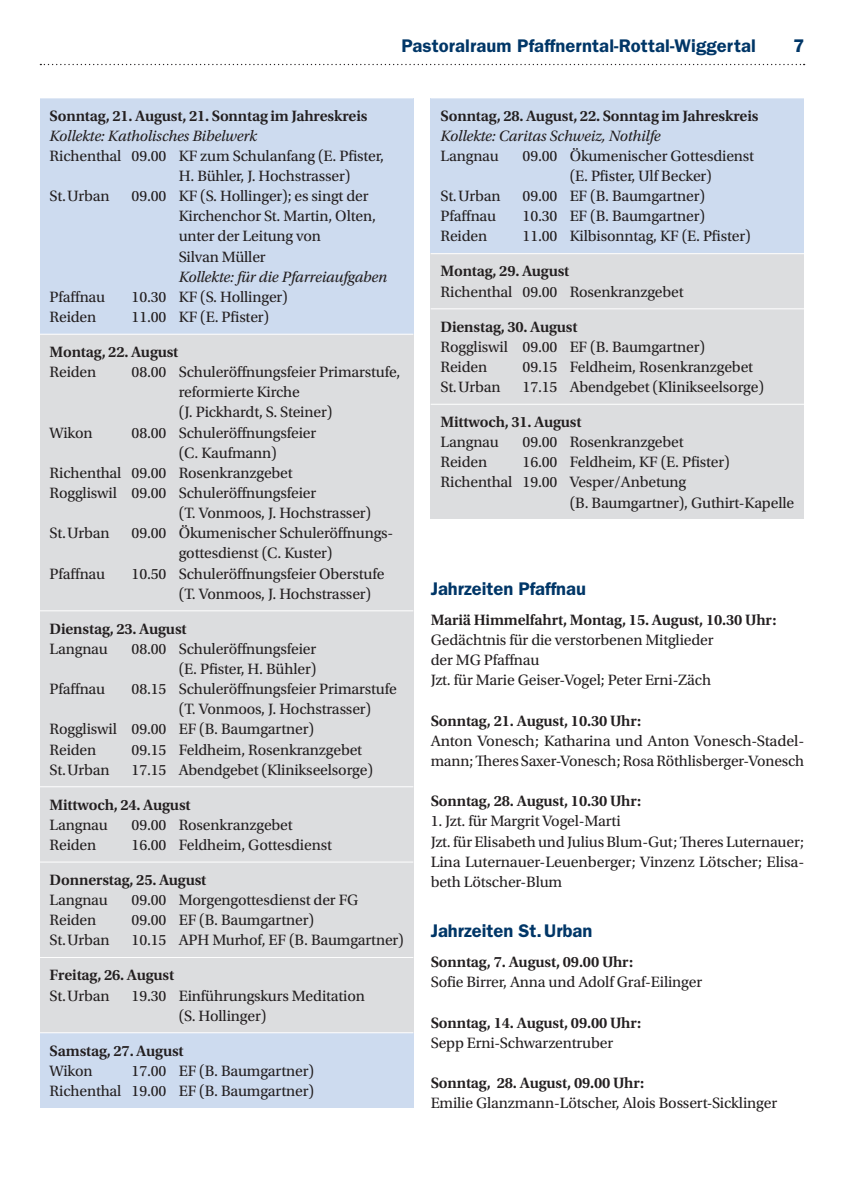
<style>
.page{position:relative;width:844px;height:1191px;background:#fff}
.page>*{position:absolute;margin:0;border:0;box-sizing:border-box;transform-origin:0 0}
.t1{font:600 18.38px "ITC Franklin Gothic Std";letter-spacing:.005em;color:#003667}
.t2{font:15.75px/20.1px "Utopia Std";letter-spacing:-.01em;color:#231f20}
.t3{font:600 15.75px "Utopia Std";letter-spacing:-.01em;color:#231f20}
.t4{font:italic 15.75px "Utopia Std";letter-spacing:-.01em;color:#231f20}
</style>
<div class="page">
<svg style="left:40px;top:64px;width:764px;height:1px"></svg>
<div style="left:40px;top:99px;width:373px;height:999px;background:#dcdddf"></div>
<div style="left:430px;top:99px;width:374px;height:419px;background:#dcdddf"></div>
<div style="left:40px;top:98px;width:373px;height:34px;background:#cddbef"></div>
<div style="left:40px;top:122px;width:373px;height:30px;background:#cddbef"></div>
<div style="left:40px;top:142px;width:373px;height:51px;background:#cddbef"></div>
<div style="left:40px;top:182px;width:373px;height:91px;background:#cddbef"></div>
<div style="left:40px;top:263px;width:373px;height:30px;background:#cddbef"></div>
<div style="left:40px;top:283px;width:373px;height:30px;background:#cddbef"></div>
<div style="left:40px;top:303px;width:373px;height:31px;background:#cddbef"></div>
<hr style="left:40px;top:334px;width:373px;height:1px;background:#fff">
<hr style="left:40px;top:610px;width:373px;height:1px;background:#fff">
<hr style="left:40px;top:786px;width:373px;height:1px;background:#fff">
<hr style="left:40px;top:861px;width:373px;height:1px;background:#fff">
<hr style="left:40px;top:957px;width:373px;height:1px;background:#fff">
<div style="left:40px;top:1033px;width:373px;height:34px;background:#cddbef"></div>
<hr style="left:40px;top:1032px;width:373px;height:1px;background:#fff">
<div style="left:40px;top:1056px;width:373px;height:31px;background:#cddbef"></div>
<div style="left:40px;top:1076px;width:373px;height:31px;background:#cddbef"></div>
<div style="left:430px;top:98px;width:374px;height:34px;background:#cddbef"></div>
<div style="left:430px;top:122px;width:374px;height:30px;background:#cddbef"></div>
<div style="left:430px;top:142px;width:374px;height:31px;background:#cddbef"></div>
<div style="left:430px;top:162px;width:374px;height:31px;background:#cddbef"></div>
<div style="left:430px;top:182px;width:374px;height:31px;background:#cddbef"></div>
<div style="left:430px;top:202px;width:374px;height:31px;background:#cddbef"></div>
<div style="left:430px;top:222px;width:374px;height:31px;background:#cddbef"></div>
<hr style="left:430px;top:253px;width:374px;height:1px;background:#fff">
<hr style="left:430px;top:308px;width:374px;height:1px;background:#fff">
<hr style="left:430px;top:404px;width:374px;height:1px;background:#fff">
<p class="t1" style="left:401px;top:35px;width:356px">Pastoralraum Pfaffnerntal-Rottal-Wiggertal</p>
<p class="t1" style="left:793px;top:35px;width:13px">7</p>
<p class="t3" style="left:50px;top:107px;width:319px">Sonntag, 21. August, 21. Sonntag im Jahreskreis</p>
<p class="t4" style="left:50px;top:127px;width:209px">Kollekte: Katholisches Bibelwerk</p>
<p class="t2" style="left:50px;top:146px;width:336px">Richenthal 09.00 KF zum Schulanfang (E. Pfister,</p>
<p class="t2" style="left:179px;top:166px;width:173px">H. Bühler, J. Hochstrasser)</p>
<p class="t2" style="left:50px;top:186px;width:61px">St.Urban</p>
<p class="t2" style="left:179px;top:186px;width:199px;text-indent:-47px">09.00 KF (S. Hollinger); es singt der<br>Kirchenchor St. Martin, Olten, unter der Leitung von<br>Silvan Müller</p>
<p class="t4" style="left:179px;top:268px;width:210px">Kollekte: für die Pfarreiaufgaben</p>
<p class="t2" style="left:50px;top:287px;width:57px">Pfaffnau</p>
<p class="t2" style="left:132px;top:287px;width:158px">10.30 KF (S. Hollinger)</p>
<p class="t2" style="left:50px;top:307px;width:48px">Reiden</p>
<p class="t2" style="left:132px;top:307px;width:139px">11.00 KF (E. Pfister)</p>
<p class="t3" style="left:50px;top:343px;width:130px">Montag, 22. August</p>
<p class="t2" style="left:50px;top:362px;width:48px">Reiden</p>
<p class="t2" style="left:179px;top:362px;width:223px;text-indent:-47px">08.00 Schuleröffnungsfeier Primarstufe, reformierte Kirche<br>(J. Pickhardt, S. Steiner)</p>
<p class="t2" style="left:50px;top:423px;width:45px">Wikon</p>
<p class="t2" style="left:132px;top:423px;width:186px">08.00 Schuleröffnungsfeier</p>
<p class="t2" style="left:179px;top:443px;width:100px">(C. Kaufmann)</p>
<p class="t2" style="left:50px;top:463px;width:244px">Richenthal 09.00 Rosenkranzgebet</p>
<p class="t2" style="left:50px;top:483px;width:268px">Roggliswil 09.00 Schuleröffnungsfeier</p>
<p class="t2" style="left:179px;top:503px;width:194px">(T. Vonmoos, J. Hochstrasser)</p>
<p class="t2" style="left:50px;top:523px;width:61px">St.Urban</p>
<p class="t2" style="left:179px;top:523px;width:216px;text-indent:-47px">09.00 Ökumenischer Schuleröffnungs&shy;gottesdienst (C. Kuster)</p>
<p class="t2" style="left:50px;top:563px;width:57px">Pfaffnau</p>
<p class="t2" style="left:179px;top:563px;width:207px;text-indent:-47px">10.50 Schuleröffnungsfeier Oberstufe (T. Vonmoos, J. Hochstrasser)</p>
<p class="t3" style="left:50px;top:619px;width:138px">Dienstag, 23. August</p>
<p class="t2" style="left:50px;top:639px;width:60px">Langnau</p>
<p class="t2" style="left:132px;top:639px;width:186px;text-align:right">08.00 Schuleröffnungsfeier (E. Pfister, H. Bühler)</p>
<p class="t2" style="left:50px;top:679px;width:57px">Pfaffnau</p>
<p class="t2" style="left:132px;top:679px;width:266px">08.15 Schuleröffnungsfeier Primarstufe</p>
<p class="t2" style="left:179px;top:699px;width:194px">(T. Vonmoos, J. Hochstrasser)</p>
<p class="t2" style="left:50px;top:719px;width:266px">Roggliswil 09.00 EF (B. Baumgartner)</p>
<p class="t2" style="left:50px;top:739px;width:48px">Reiden</p>
<p class="t2" style="left:132px;top:739px;width:232px">09.15 Feldheim, Rosenkranzgebet</p>
<p class="t2" style="left:50px;top:759px;width:61px">St.Urban</p>
<p class="t2" style="left:132px;top:759px;width:243px">17.15 Abendgebet (Klinikseelsorge)</p>
<p class="t3" style="left:50px;top:795px;width:142px">Mittwoch, 24. August</p>
<p class="t2" style="left:50px;top:815px;width:60px">Langnau</p>
<p class="t2" style="left:132px;top:815px;width:162px">09.00 Rosenkranzgebet</p>
<p class="t2" style="left:50px;top:835px;width:48px">Reiden</p>
<p class="t2" style="left:132px;top:835px;width:202px">16.00 Feldheim, Gottesdienst</p>
<p class="t3" style="left:50px;top:871px;width:158px">Donnerstag, 25. August</p>
<p class="t2" style="left:50px;top:890px;width:60px">Langnau</p>
<p class="t2" style="left:132px;top:890px;width:228px">09.00 Morgengottesdienst der FG</p>
<p class="t2" style="left:50px;top:910px;width:48px">Reiden</p>
<p class="t2" style="left:132px;top:910px;width:184px">09.00 EF (B. Baumgartner)</p>
<p class="t2" style="left:50px;top:930px;width:61px">St.Urban</p>
<p class="t2" style="left:132px;top:930px;width:274px">10.15 APH Murhof, EF (B. Baumgartner)</p>
<p class="t3" style="left:50px;top:966px;width:126px">Freitag, 26. August</p>
<p class="t2" style="left:50px;top:985px;width:61px">St.Urban</p>
<p class="t2" style="left:179px;top:985px;width:188px;text-indent:-47px">19.30 Einführungskurs Meditation (S. Hollinger)</p>
<p class="t3" style="left:50px;top:1041px;width:135px">Samstag, 27. August</p>
<p class="t2" style="left:50px;top:1061px;width:45px">Wikon</p>
<p class="t2" style="left:50px;top:1061px;width:266px;text-align:right">17.00 EF (B. Baumgartner)<br>Richenthal 19.00 EF (B. Baumgartner)</p>
<p class="t3" style="left:440px;top:107px;width:319px">Sonntag, 28. August, 22. Sonntag im Jahreskreis</p>
<p class="t4" style="left:440px;top:127px;width:221px">Kollekte: Caritas Schweiz, Nothilfe</p>
<p class="t2" style="left:440px;top:146px;width:60px">Langnau</p>
<p class="t2" style="left:522px;top:146px;width:233px;text-align:center">09.00 Ökumenischer Gottesdienst (E. Pfister, Ulf Becker)</p>
<p class="t2" style="left:440px;top:186px;width:61px">St.Urban</p>
<p class="t2" style="left:522px;top:186px;width:184px">09.00 EF (B. Baumgartner)</p>
<p class="t2" style="left:440px;top:206px;width:57px">Pfaffnau</p>
<p class="t2" style="left:522px;top:206px;width:184px">10.30 EF (B. Baumgartner)</p>
<p class="t2" style="left:440px;top:226px;width:48px">Reiden</p>
<p class="t2" style="left:522px;top:226px;width:229px">11.00 Kilbisonntag, KF (E. Pfister)</p>
<p class="t3" style="left:440px;top:262px;width:130px">Montag, 29. August</p>
<p class="t2" style="left:440px;top:282px;width:244px">Richenthal 09.00 Rosenkranzgebet</p>
<p class="t3" style="left:440px;top:318px;width:138px">Dienstag, 30. August</p>
<p class="t2" style="left:440px;top:337px;width:266px">Roggliswil 09.00 EF (B. Baumgartner)<br>Reiden</p>
<p class="t2" style="left:522px;top:357px;width:232px">09.15 Feldheim, Rosenkranzgebet</p>
<p class="t2" style="left:440px;top:377px;width:61px">St.Urban</p>
<p class="t2" style="left:522px;top:377px;width:243px">17.15 Abendgebet (Klinikseelsorge)</p>
<p class="t3" style="left:440px;top:413px;width:142px">Mittwoch, 31. August</p>
<p class="t2" style="left:440px;top:432px;width:60px">Langnau</p>
<p class="t2" style="left:522px;top:432px;width:162px">09.00 Rosenkranzgebet</p>
<p class="t2" style="left:440px;top:452px;width:48px">Reiden</p>
<p class="t2" style="left:522px;top:452px;width:208px">16.00 Feldheim, KF (E. Pfister)</p>
<p class="t2" style="left:440px;top:472px;width:247px">Richenthal 19.00 Vesper/Anbetung</p>
<p class="t2" style="left:569px;top:493px;width:226px">(B. Baumgartner), Guthirt-Kapelle</p>
<p class="t1" style="left:430px;top:577px;width:157px">Jahrzeiten Pfaffnau</p>
<p class="t3" style="left:430px;top:611px;width:347px">Mariä Himmelfahrt, Montag, 15. August, 10.30 Uhr:</p>
<p class="t2" style="left:430px;top:630px;width:284px">Gedächtnis für die verstorbenen Mitglieder der MG Pfaffnau<br>Jzt. für Marie Geiser-Vogel; Peter Erni-Zäch</p>
<p class="t3" style="left:430px;top:711px;width:212px">Sonntag, 21. August, 10.30 Uhr:</p>
<p class="t2" style="left:430px;top:731px;width:375px">Anton Vonesch; Katharina und Anton Vonesch-Stadel&shy;mann; Theres Saxer-Vonesch; Rosa Röthlisberger-Vonesch</p>
<p class="t3" style="left:430px;top:792px;width:212px">Sonntag, 28. August, 10.30 Uhr:</p>
<p class="t2" style="left:430px;top:811px;width:375px">1. Jzt. für Margrit Vogel-Marti<br>Jzt. für Elisabeth und Julius Blum-Gut; Theres Luternauer; Lina Luternauer-Leuenberger; Vinzenz Lötscher; Elisa&shy;beth Lötscher-Blum</p>
<p class="t1" style="left:430px;top:920px;width:163px">Jahrzeiten St.Urban</p>
<p class="t3" style="left:430px;top:953px;width:204px">Sonntag, 7. August, 09.00 Uhr:</p>
<p class="t2" style="left:430px;top:972px;width:273px">Sofie Birrer, Anna und Adolf Graf-Eilinger</p>
<p class="t3" style="left:430px;top:1013px;width:212px">Sonntag, 14. August, 09.00 Uhr:</p>
<p class="t2" style="left:430px;top:1033px;width:184px">Sepp Erni-Schwarzentruber</p>
<p class="t3" style="left:430px;top:1074px;width:215px">Sonntag, 28. August, 09.00 Uhr:</p>
<p class="t2" style="left:430px;top:1093px;width:348px">Emilie Glanzmann-Lötscher, Alois Bossert-Sicklinger</p>
</div>
